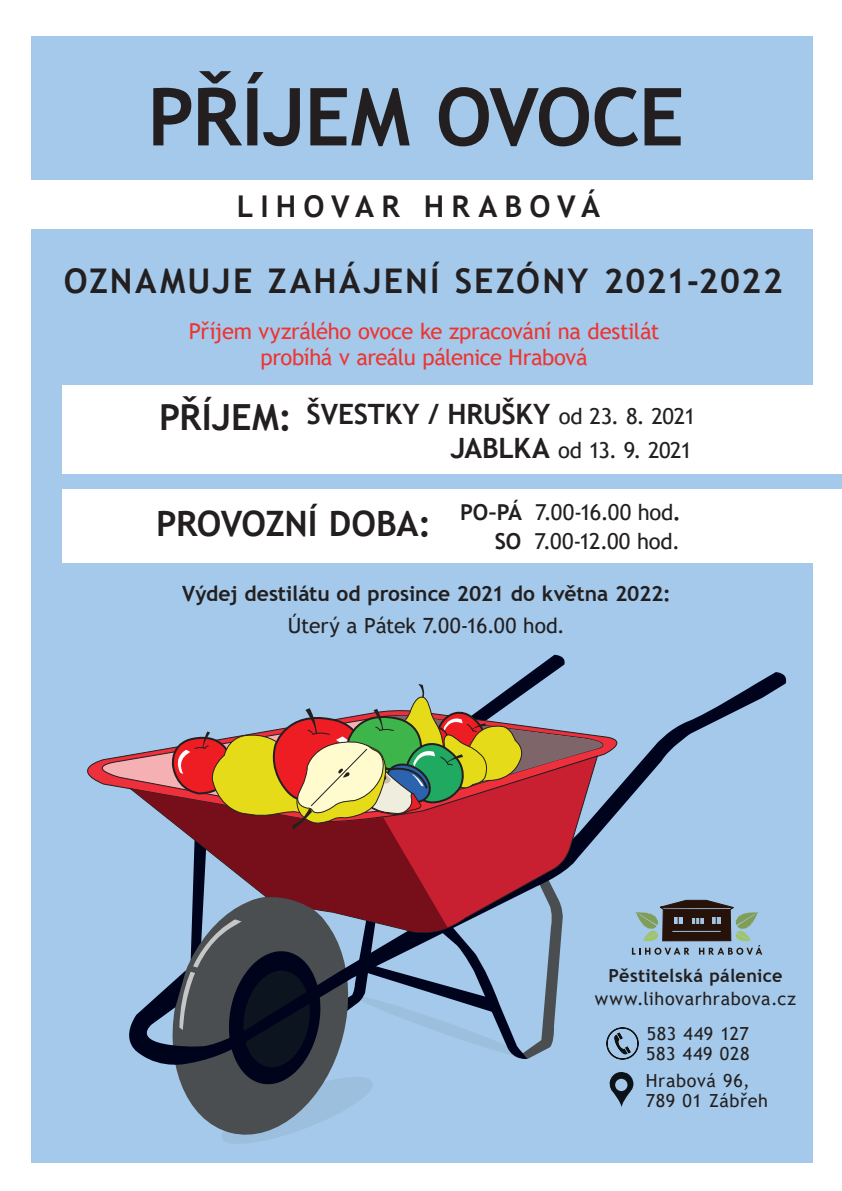
<style>
.page{position:relative;width:842px;height:1191px;background:#fff}
.page>*{position:absolute;margin:0;border:0;box-sizing:border-box;transform-origin:0 0}
.t1{font:700 80px "Trebuchet MS";letter-spacing:-.01em;color:#231f20}
.t2{font:700 36px "Trebuchet MS";color:#231f20}
.t3{font:700 35px "Trebuchet MS";letter-spacing:-.01em;color:#231f20}
.t4{font:700 34px "Trebuchet MS";letter-spacing:.065em;color:#231f20}
.t5{font:700 30px "Trebuchet MS";letter-spacing:.24em;color:#231f20}
.t6{font:700 28px "Trebuchet MS";letter-spacing:-.01em;color:#231f20}
.t7{font:22px/26.4px "Trebuchet MS";letter-spacing:-.02em;color:#ee3431;text-align:center}
.t8{font:22px "Trebuchet MS";letter-spacing:-.01em;color:#231f20}
.t9{font:700 21px "Trebuchet MS";letter-spacing:-.005em;color:#231f20}
.t10{font:21px "Trebuchet MS";letter-spacing:-.01em;color:#231f20}
.t11{font:18px/20px "Trebuchet MS";letter-spacing:.035em;color:#231f20}
.t12{font:700 18px "Trebuchet MS";letter-spacing:.015em;color:#231f20}
.s1{font-weight:400;font-size:22px}
.s2{font-weight:700;font-size:28px}
.s3{font-weight:700}
</style>
<div class="page">
<div style="left:31px;top:36px;width:781px;height:1126px;background:#a4c9ea"></div>
<div style="left:62px;top:385px;width:779px;height:178px;background:#fff"></div>
<div style="left:11px;top:180px;width:831px;height:49px;background:#fff"></div>
<div style="left:56px;top:474px;width:786px;height:14px;background:#a4c9ea"></div>
<svg style="left:87px;top:756px;width:31px;height:31px"></svg>
<svg style="left:118px;top:672px;width:669px;height:393px"></svg>
<svg style="left:129px;top:754px;width:42px;height:187px"></svg>
<svg style="left:131px;top:788px;width:40px;height:149px"></svg>
<svg style="left:171px;top:655px;width:591px;height:489px"></svg>
<h1 class="t1" style="left:147px;top:67px;width:538px">PŘÍJEM OVOCE</h1>
<h3 class="t5" style="left:237px;top:187px;width:365px">LIHOVAR HRABOVÁ</h3>
<h3 class="t4" style="left:64px;top:260px;width:720px">OZNAMUJE ZAHÁJENÍ SEZÓNY 2021-2022</h3>
<p class="t7" style="left:189px;top:317px;width:472px">Příjem vyzrálého ovoce ke zpracování na destilát probíhá v areálu pálenice Hrabová</p>
<h2 class="t2" style="left:159px;top:394px;width:134px">PŘÍJEM:</h2>
<p class="t6" style="left:307px;top:397px;width:390px">ŠVESTKY / HRUŠKY <span class="s1">od 23. 8. 2021</span></p>
<p class="t8" style="left:451px;top:436px;width:243px"><span class="s2">JABLKA</span> od 13. 9. 2021</p>
<h3 class="t3" style="left:156px;top:501px;width:277px">PROVOZNÍ DOBA:</h3>
<p class="t8" style="left:460px;top:498px;width:222px"><span class="s3">PO–PÁ</span> 7.00-16.00 hod<span class="s3">.</span></p>
<p class="t8" style="left:495px;top:527px;width:187px"><span class="s3">SO</span> 7.00-12.00 hod.</p>
<p class="t9" style="left:182px;top:580px;width:490px">Výdej destilátu od prosince 2021 do května 2022:</p>
<p class="t10" style="left:288px;top:612px;width:279px">Úterý a Pátek 7.00-16.00 hod.</p>
<p class="t12" style="left:608px;top:964px;width:175px">Pěstitelská pálenice</p>
<p class="t11" style="left:595px;top:988px;width:203px">www.lihovarhrabova.cz</p>
<p class="t11" style="left:646px;top:1024px;width:105px">583 449 127<br>583 449 028</p>
<p class="t11" style="left:646px;top:1070px;width:124px">Hrabová 96,<br>789 01 Zábřeh</p>
</div>
